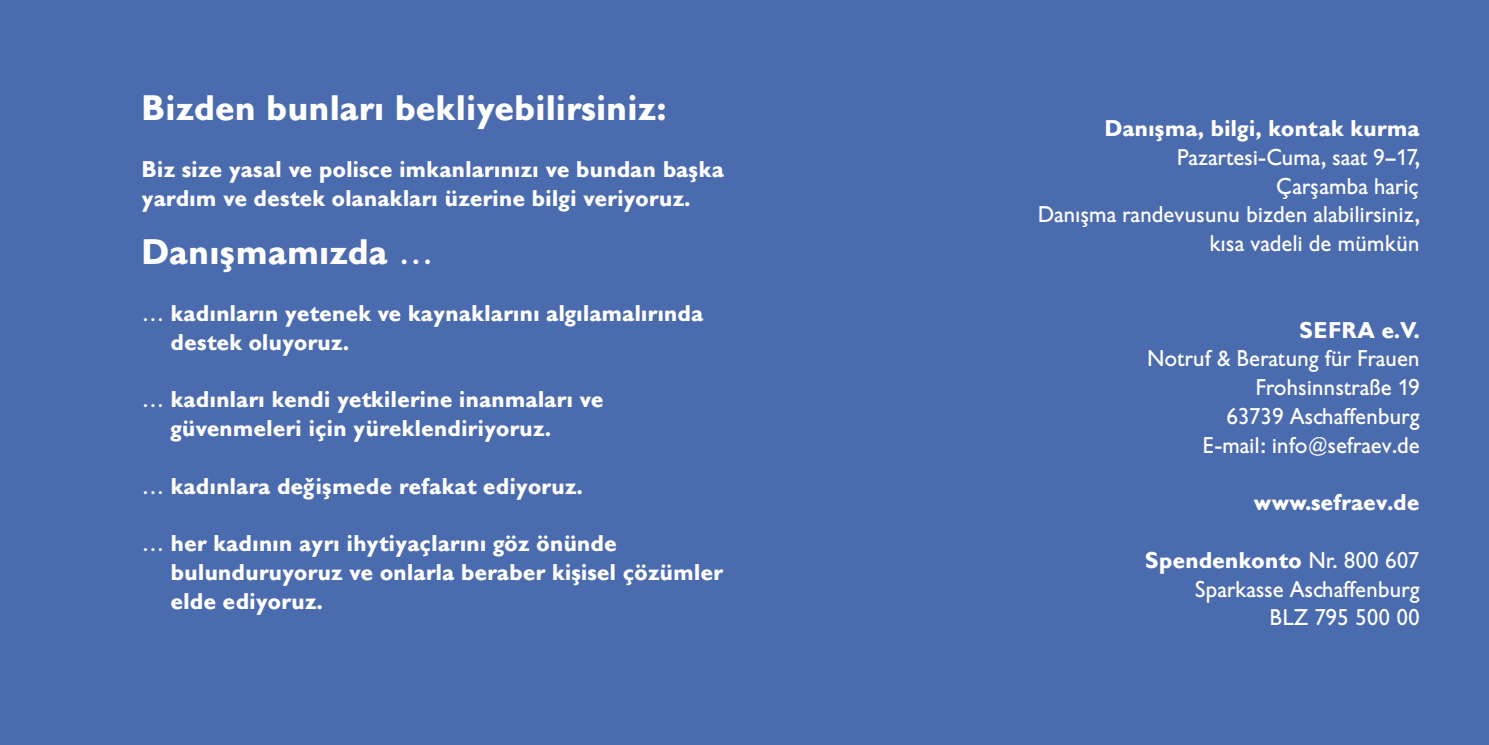
<style>
.page{position:relative;width:1489px;height:745px;background:#fff}
.page>*{position:absolute;margin:0;border:0;box-sizing:border-box;transform-origin:0 0}
.Copy{font:700 35px "Gill Sans BQ";color:#fff}
.Copy-2{font:700 22.5px/28.8px "Gill Sans BQ";color:#fff}
.Copy-3{font:22.5px/28.8px "Gill Sans BQ";color:#fff;text-align:right}
.s1{font-weight:400}
</style>
<div class="page">
<div style="left:0;top:0;width:1488px;height:744px;background:#4b6baf"></div>
<p class="Copy" style="left:142px;top:87px;width:526px">Bizden bunları bekliyebilirsiniz:</p>
<p class="Copy-2" style="left:142px;top:155px;width:584px">Biz size yasal ve polisce imkanlarınızı ve bundan bas¸ka yardım ve destek olanakları üzerine bilgi veriyoruz.</p>
<p class="Copy" style="left:142px;top:231px;width:293px">Danıs¸mamızda …</p>
<p class="Copy-2" style="left:171px;top:299px;width:534px;text-indent:-29px">… kadınların yetenek ve kaynaklarını algılamalırında destek oluyoruz.</p>
<p class="Copy-2" style="left:171px;top:385px;width:434px;text-indent:-29px">… kadınları kendi yetkilerine inanmaları ve güvenmeleri ic¸in yüreklendiriyoruz.</p>
<p class="Copy-2" style="left:142px;top:471px;width:442px">… kadınlara degˇis¸mede refakat ediyoruz.</p>
<p class="Copy-2" style="left:171px;top:529px;width:554px;text-indent:-29px">… her kadının ayrı ihytiyac¸larını göz önünde bulunduruyoruz ve onlarla beraber kis¸isel c¸özümler elde ediyoruz.</p>
<p class="Copy-2" style="left:1104px;top:114px;width:316px">Danıs¸ma, bilgi, kontak kurma</p>
<p class="Copy-3" style="left:1176px;top:143px;width:244px">Pazartesi-Cuma, saat 9–17,</p>
<p class="Copy-3" style="left:1276px;top:172px;width:145px">C¸ars¸amba haric¸</p>
<p class="Copy-3" style="left:1037px;top:200px;width:383px">Danıs¸ma randevusunu bizden alabilirsiniz, kısa vadeli de mümkün</p>
<p class="Copy-2" style="left:1299px;top:315px;width:122px">SEFRA e.V.</p>
<p class="Copy-3" style="left:1147px;top:344px;width:274px">Notruf &amp; Beratung für Frauen</p>
<p class="Copy-3" style="left:1255px;top:373px;width:165px">Frohsinnstraße 19</p>
<p class="Copy-3" style="left:1226px;top:402px;width:195px">63739 Aschaffenburg</p>
<p class="Copy-3" style="left:1202px;top:430px;width:219px">E-mail: info@sefraev.de</p>
<p class="Copy-2" style="left:1253px;top:488px;width:167px">www.sefraev.de</p>
<p class="Copy-2" style="left:1145px;top:545px;width:276px">Spendenkonto <span class="s1">Nr. 800 607</span></p>
<p class="Copy-3" style="left:1194px;top:574px;width:227px">Sparkasse Aschaffenburg</p>
<p class="Copy-3" style="left:1269px;top:603px;width:152px">BLZ 795 500 00</p>
</div>
